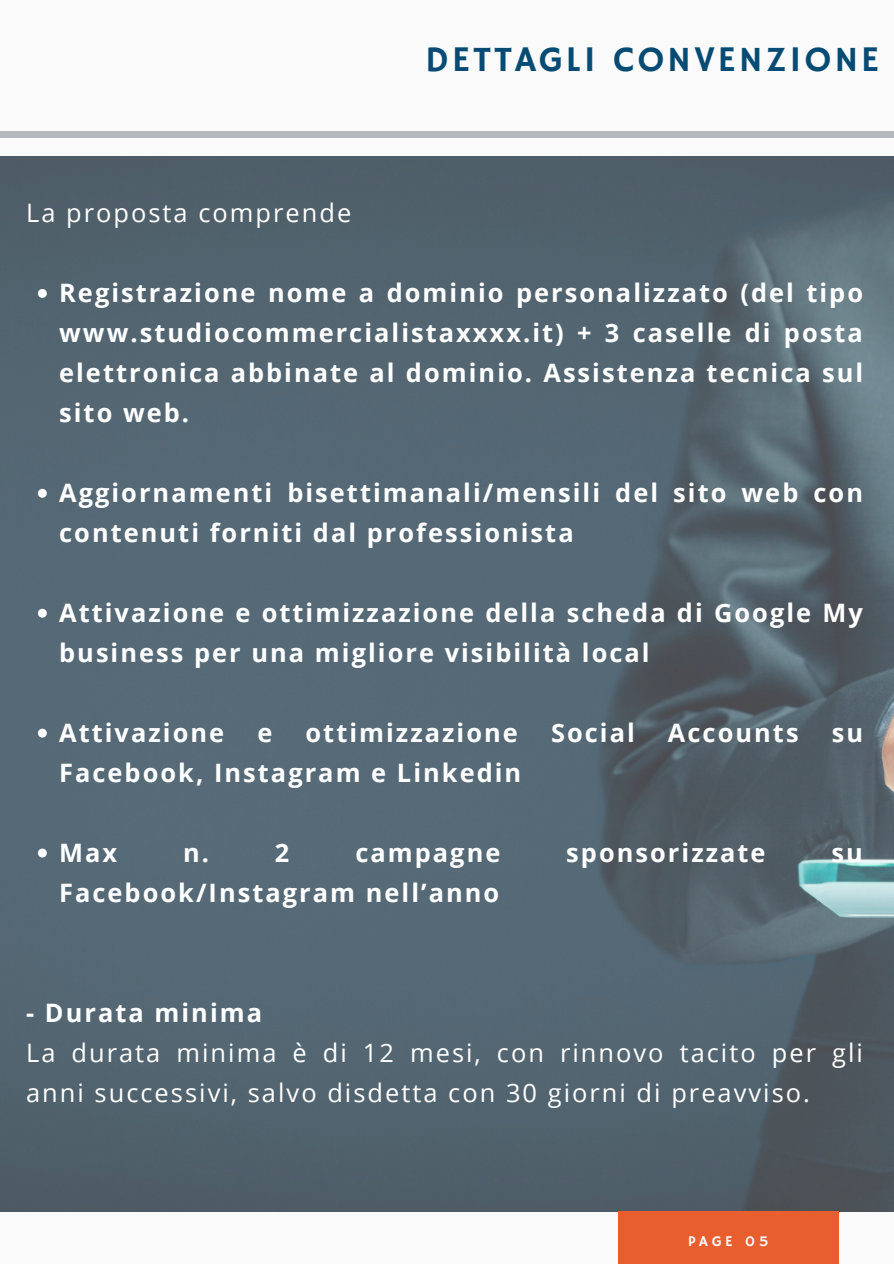
<style>
.page{position:relative;width:894px;height:1264px;background:#fff}
.page>*{position:absolute;margin:0;border:0;box-sizing:border-box;transform-origin:0 0}
.t1{font:36px "Hammersmith One";letter-spacing:.08em;color:#054b73}
.t2{font:700 25.35px/39.9px "Open Sans";letter-spacing:.08em;color:#fff}
.t3{font:25.35px/39.9px "Open Sans";letter-spacing:.08em;color:#fff}
.t4{font:14.85px "Hammersmith One";letter-spacing:.25em;color:#fafafa}
</style>
<div class="page">
<div style="left:0;top:0;width:893px;height:1263px;background:#fafafa"></div>
<div style="left:0;top:131px;width:893px;height:7px;background:#b7b8bc"></div>
<img style="left:0;top:157px;width:893px;height:1054px">
<svg style="left:38px;top:289px;width:9px;height:9px"></svg>
<svg style="left:38px;top:489px;width:9px;height:9px"></svg>
<svg style="left:38px;top:608px;width:9px;height:9px"></svg>
<svg style="left:38px;top:728px;width:9px;height:9px"></svg>
<svg style="left:38px;top:848px;width:9px;height:9px"></svg>
<div style="left:617px;top:1211px;width:221px;height:52px;background:#e95e2f"></div>
<p class="t3" style="left:26px;top:192px;width:326px">La proposta comprende</p>
<h1 class="t1" style="left:425px;top:39px;width:455px">DETTAGLI CONVENZIONE</h1>
<p class="t2" style="left:59px;top:272px;width:805px;text-align:justify">Registrazione nome a dominio personalizzato (del tipo www.studiocommercialistaxxxx.it) + 3 caselle di posta elettronica abbinate al dominio. Assistenza tecnica sul sito web.</p>
<p class="t2" style="left:59px;top:472px;width:805px">Aggiornamenti bisettimanali/mensili del sito web con contenuti forniti dal professionista</p>
<p class="t2" style="left:59px;top:592px;width:805px">Attivazione e ottimizzazione della scheda di Google My business per una migliore visibilità local</p>
<p class="t2" style="left:59px;top:712px;width:166px">Attivazione</p>
<p class="t2" style="left:257px;top:712px;width:16px">e</p>
<p class="t2" style="left:305px;top:712px;width:214px">ottimizzazione</p>
<p class="t2" style="left:551px;top:712px;width:85px">Social</p>
<p class="t2" style="left:667px;top:712px;width:132px">Accounts</p>
<p class="t2" style="left:831px;top:712px;width:33px">su</p>
<p class="t2" style="left:59px;top:752px;width:463px">Facebook, Instagram e Linkedin</p>
<p class="t2" style="left:59px;top:832px;width:59px">Max</p>
<p class="t2" style="left:183px;top:832px;width:27px">n.</p>
<p class="t2" style="left:275px;top:832px;width:16px">2</p>
<p class="t2" style="left:355px;top:832px;width:146px">campagne</p>
<p class="t2" style="left:566px;top:832px;width:201px">sponsorizzate</p>
<p class="t2" style="left:831px;top:832px;width:33px">su</p>
<p class="t2" style="left:59px;top:871px;width:441px">Facebook/Instagram nell’anno</p>
<p class="t2" style="left:26px;top:991px;width:237px">- Durata minima</p>
<p class="t3" style="left:26px;top:1031px;width:838px">La durata minima è di 12 mesi, con rinnovo tacito per gli anni successivi, salvo disdetta con 30 giorni di preavviso.</p>
<p class="t4" style="left:687px;top:1232px;width:82px">PAGE 05</p>
</div>
